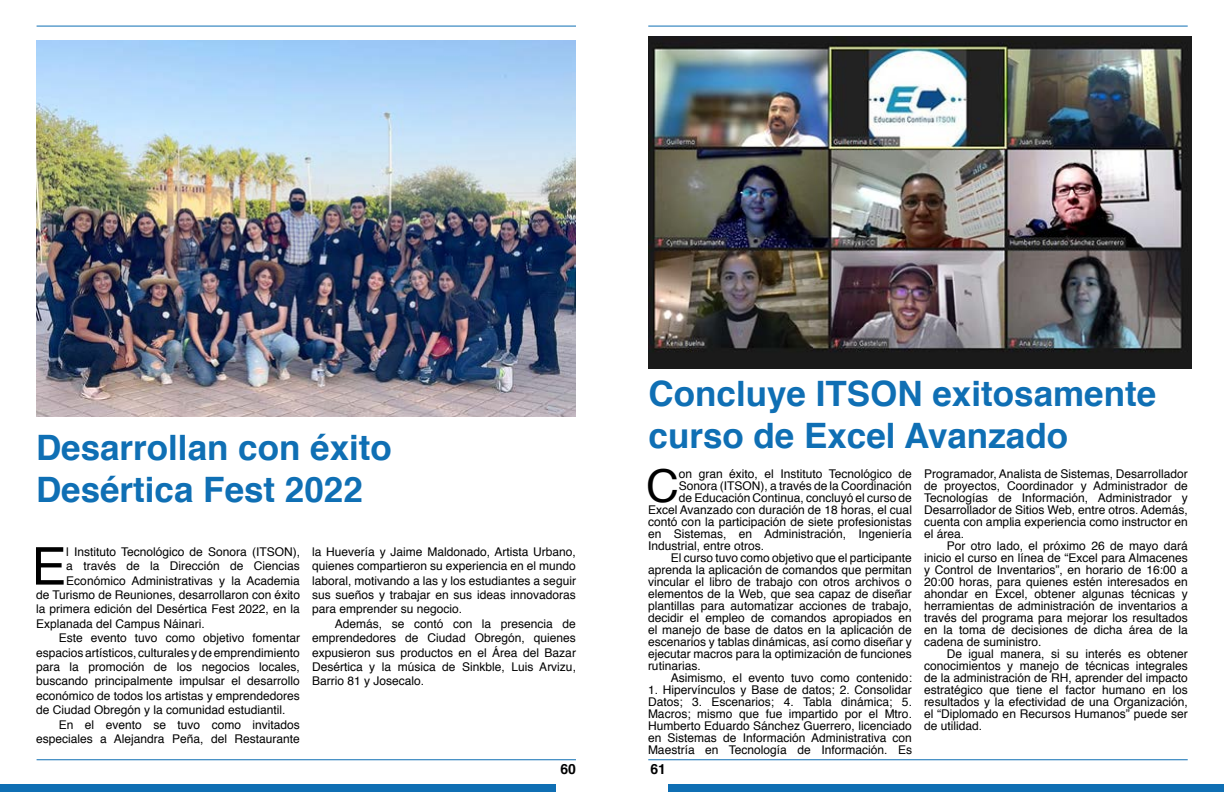
<style>
.page{position:relative;width:1224px;height:792px;background:#fff}
.page>*{position:absolute;margin:0;border:0;box-sizing:border-box;transform-origin:0 0}
.t1{font:52.2px "Helvetica";color:#000}
.t2{font:45.5px "Helvetica";color:#000}
.t3{font:700 35px/42px "Helvetica";color:#0f6fb4}
.t4{font:700 14px "Helvetica";color:#000}
.t5{font:12px/12px "Helvetica";color:#000;text-align:justify}
</style>
<div class="page">
<div style="left:0;top:784px;width:556px;height:8px;background:#0f6fb4"></div>
<div style="left:668px;top:784px;width:556px;height:8px;background:#0f6fb4"></div>
<hr style="left:37px;top:26px;width:539px;height:1px;background:#0f6fb4">
<hr style="left:37px;top:759px;width:539px;height:1px;background:#0f6fb4">
<hr style="left:648px;top:26px;width:540px;height:1px;background:#0f6fb4">
<hr style="left:648px;top:759px;width:540px;height:1px;background:#0f6fb4">
<img style="left:37px;top:41px;width:539px;height:375px">
<img style="left:649px;top:36px;width:543px;height:333px">
<h3 class="t3" style="left:36px;top:428px;width:357px">Desarrollan con éxito<br>Desértica Fest 2022</h3>
<h1 class="t1" style="left:32px;top:526px;width:36px">E</h1>
<p class="t5" style="left:66px;top:546px;width:235px">l Instituto Tecnológico de Sonora (ITSON),</p>
<p class="t5" style="left:66px;top:560px;width:235px">a través de la Dirección de Ciencias</p>
<p class="t5" style="left:66px;top:575px;width:235px">Económico Administrativas y la Academia</p>
<p class="t5" style="left:36px;top:589px;width:266px">de Turismo de Reuniones, desarrollaron con éxito</p>
<p class="t5" style="left:36px;top:604px;width:265px">la primera edición del Desértica Fest 2022, en la</p>
<p class="t5" style="left:36px;top:618px;width:170px">Explanada del Campus Náinari.</p>
<p class="t5" style="left:59px;top:632px;width:243px">Este evento tuvo como objetivo fomentar</p>
<p class="t5" style="left:36px;top:647px;width:265px">espacios artísticos, culturales y de emprendimiento</p>
<p class="t5" style="left:36px;top:661px;width:265px">para la promoción de los negocios locales,</p>
<p class="t5" style="left:36px;top:676px;width:265px">buscando principalmente impulsar el desarrollo</p>
<p class="t5" style="left:36px;top:690px;width:265px">económico de todos los artistas y emprendedores</p>
<p class="t5" style="left:36px;top:704px;width:251px">de Ciudad Obregón y la comunidad estudiantil.</p>
<p class="t5" style="left:59px;top:719px;width:243px">En el evento se tuvo como invitados</p>
<p class="t5" style="left:36px;top:733px;width:265px">especiales a Alejandra Peña, del Restaurante</p>
<p class="t5" style="left:312px;top:545px;width:266px;line-height:14.4px">la Huevería y Jaime Maldonado, Artista Urbano, quienes compartieron su experiencia en el mundo laboral, motivando a las y los estudiantes a seguir sus sueños y trabajar en sus ideas innovadoras para emprender su negocio.</p>
<p class="t5" style="left:312px;top:617px;width:265px;line-height:14.4px;text-indent:23px">Además, se contó con la presencia de emprendedores de Ciudad Obregón, quienes expusieron sus productos en el Área del Bazar Desértica y la música de Sinkble, Luis Arvizu, Barrio 81 y Josecalo.</p>
<h3 class="t3" style="left:649px;top:373px;width:509px">Concluye ITSON exitosamente curso de Excel Avanzado</h3>
<h2 class="t2" style="left:646px;top:451px;width:34px">C</h2>
<p class="t5" style="left:679px;top:468px;width:235px">on gran éxito, el Instituto Tecnológico de</p>
<p class="t5" style="left:679px;top:480px;width:235px">Sonora (ITSON), a través de la Coordinación</p>
<p class="t5" style="left:679px;top:492px;width:235px">de Educación Continua, concluyó el curso de</p>
<p class="t5" style="left:648px;top:504px;width:265px">Excel Avanzado con duración de 18 horas, el cual</p>
<p class="t5" style="left:648px;top:516px;width:265px">contó con la participación de siete profesionistas</p>
<p class="t5" style="left:648px;top:528px;width:265px">en Sistemas, en Administración, Ingeniería</p>
<p class="t5" style="left:648px;top:540px;width:118px">Industrial, entre otros.</p>
<p class="t5" style="left:671px;top:552px;width:243px">El curso tuvo como objetivo que el participante</p>
<p class="t5" style="left:648px;top:564px;width:265px">aprenda la aplicación de comandos que permitan</p>
<p class="t5" style="left:648px;top:576px;width:265px">vincular el libro de trabajo con otros archivos o</p>
<p class="t5" style="left:648px;top:588px;width:265px">elementos de la Web, que sea capaz de diseñar</p>
<p class="t5" style="left:648px;top:600px;width:265px">plantillas para automatizar acciones de trabajo,</p>
<p class="t5" style="left:648px;top:612px;width:265px">decidir el empleo de comandos apropiados en</p>
<p class="t5" style="left:648px;top:624px;width:265px">el manejo de base de datos en la aplicación de</p>
<p class="t5" style="left:648px;top:636px;width:265px">escenarios y tablas dinámicas, así como diseñar y</p>
<p class="t5" style="left:648px;top:648px;width:265px">ejecutar macros para la optimización de funciones</p>
<p class="t5" style="left:648px;top:660px;width:54px">rutinarias.</p>
<p class="t5" style="left:671px;top:672px;width:243px">Asimismo, el evento tuvo como contenido:</p>
<p class="t5" style="left:648px;top:684px;width:266px">1. Hipervínculos y Base de datos; 2. Consolidar Datos; 3. Escenarios; 4. Tabla dinámica; 5.<br>Macros; mismo que fue impartido por el Mtro.<br>Humberto Eduardo Sánchez Guerrero, licenciado en Sistemas de Información Administrativa con Maestría en Tecnología de Información. Es</p>
<p class="t5" style="left:924px;top:468px;width:265px">Programador, Analista de Sistemas, Desarrollador de proyectos, Coordinador y Administrador de Tecnologías de Información, Administrador y Desarrollador de Sitios Web, entre otros. Además, cuenta con amplia experiencia como instructor en el área.</p>
<p class="t5" style="left:924px;top:540px;width:265px;text-indent:23px">Por otro lado, el próximo 26 de mayo dará inicio el curso en línea de “Excel para Almacenes y Control de Inventarios”, en horario de 16:00 a 20:00 horas, para quienes estén interesados en ahondar en Excel, obtener algunas técnicas y herramientas de administración de inventarios a través del programa para mejorar los resultados en la toma de decisiones de dicha área de la cadena de suministro.</p>
<p class="t5" style="left:924px;top:648px;width:265px;text-indent:23px">De igual manera, si su interés es obtener conocimientos y manejo de técnicas integrales de la administración de RH, aprender del impacto estratégico que tiene el factor humano en los resultados y la efectividad de una Organización, el “Diplomado en Recursos Humanos” puede ser de utilidad.</p>
<p class="t4" style="left:560px;top:757px;width:17px">60</p>
<p class="t4" style="left:651px;top:757px;width:17px">61</p>
</div>
